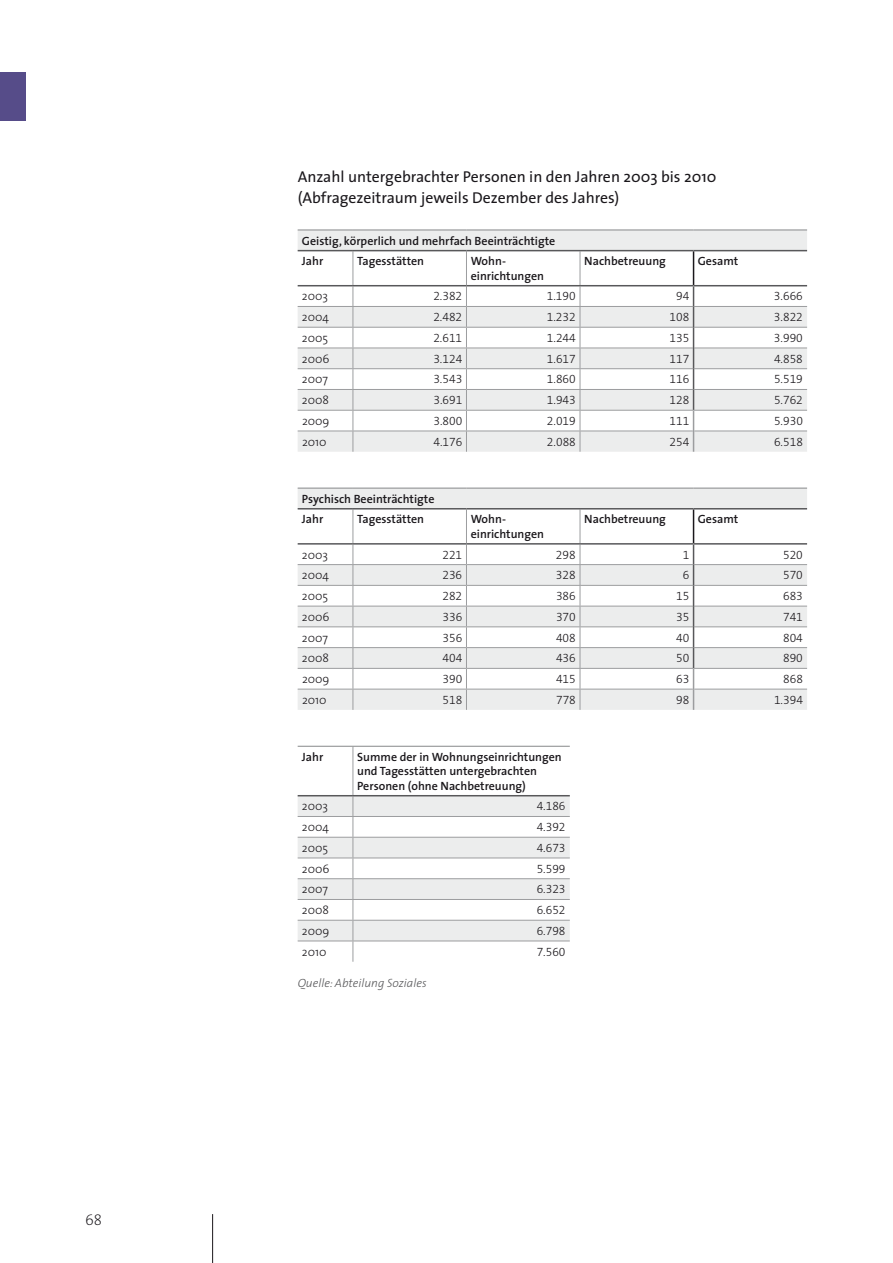
<style>
.page{position:relative;width:893px;height:1263px;background:#fff}
.page>*{position:absolute;margin:0;border:0;box-sizing:border-box;transform-origin:0 0}
.t1{font:15.75px/21px "The Sans";color:#1a171b}
.t2{font:200 15px "The Mix";color:#1a171b}
.t3{font:12px "The Sans Light Expert";color:#1a171b}
.t4{font:600 12px/14.4px "The Sans";color:#1a171b}
.t5{font:300 12px "The Sans";color:#1a171b}
.t6{font:italic 300 12px "The Sans";color:#58585a}
</style>
<div class="page">
<div style="left:0;top:72px;width:26px;height:48px;background:#564c89"></div>
<hr style="left:212px;top:1214px;width:1px;height:49px;background:#1a171b">
<div style="left:298px;top:231px;width:509px;height:19px;background:#eceded"></div>
<hr style="left:298px;top:230px;width:55px;height:1px;background:#87888a">
<hr style="left:353px;top:230px;width:113px;height:1px;background:#87888a">
<hr style="left:466px;top:230px;width:114px;height:1px;background:#87888a">
<hr style="left:580px;top:230px;width:113px;height:1px;background:#87888a">
<hr style="left:693px;top:230px;width:114px;height:1px;background:#87888a">
<hr style="left:298px;top:250px;width:55px;height:1px;background:#58585a">
<hr style="left:353px;top:250px;width:113px;height:1px;background:#58585a">
<hr style="left:466px;top:250px;width:114px;height:1px;background:#58585a">
<hr style="left:580px;top:250px;width:113px;height:1px;background:#58585a">
<hr style="left:693px;top:250px;width:114px;height:1px;background:#58585a">
<svg style="left:298px;top:251px;width:509px;height:201px"></svg>
<div style="left:298px;top:489px;width:509px;height:19px;background:#eceded"></div>
<hr style="left:353px;top:508px;width:113px;height:1px;background:#58585a">
<hr style="left:466px;top:508px;width:114px;height:1px;background:#58585a">
<hr style="left:580px;top:508px;width:113px;height:1px;background:#58585a">
<hr style="left:693px;top:508px;width:114px;height:1px;background:#58585a">
<hr style="left:298px;top:488px;width:55px;height:1px;background:#87888a">
<hr style="left:353px;top:488px;width:113px;height:1px;background:#87888a">
<hr style="left:466px;top:488px;width:114px;height:1px;background:#87888a">
<hr style="left:580px;top:488px;width:113px;height:1px;background:#87888a">
<hr style="left:693px;top:488px;width:114px;height:1px;background:#87888a">
<hr style="left:298px;top:508px;width:55px;height:1px;background:#58585a">
<svg style="left:298px;top:509px;width:509px;height:201px"></svg>
<svg style="left:298px;top:747px;width:272px;height:215px"></svg>
<hr style="left:298px;top:746px;width:55px;height:1px;background:#87888a">
<hr style="left:353px;top:746px;width:217px;height:1px;background:#87888a">
<hr style="left:298px;top:795px;width:55px;height:1px;background:#58585a">
<hr style="left:353px;top:795px;width:217px;height:1px;background:#58585a">
<p class="t2" style="left:85px;top:1207px;width:18px">68</p>
<p class="t1" style="left:298px;top:165px;width:420px">Anzahl untergebrachter Personen in den Jahren 2003 bis 2010 (Abfragezeitraum jeweils Dezember des Jahres)</p>
<p class="t4" style="left:302px;top:230px;width:255px;line-height:20.7px">Geistig, körperlich und mehrfach Beeinträchtigte<br>Jahr</p>
<p class="t4" style="left:357px;top:254px;width:68px">Tagesstätten</p>
<p class="t4" style="left:471px;top:254px;width:75px">Wohn&shy;einrichtungen</p>
<p class="t4" style="left:584px;top:254px;width:83px">Nachbetreuung</p>
<p class="t4" style="left:698px;top:254px;width:42px">Gesamt</p>
<p class="t5" style="left:302px;top:286px;width:28px">2003</p>
<p class="t3" style="left:433px;top:286px;width:30px">2.382</p>
<p class="t3" style="left:547px;top:286px;width:30px">1.190</p>
<p class="t3" style="left:676px;top:286px;width:15px">94</p>
<p class="t3" style="left:774px;top:286px;width:30px">3.666</p>
<p class="t5" style="left:302px;top:307px;width:29px">2004</p>
<p class="t3" style="left:433px;top:307px;width:30px">2.482</p>
<p class="t3" style="left:547px;top:307px;width:30px">1.232</p>
<p class="t3" style="left:669px;top:307px;width:21px">108</p>
<p class="t3" style="left:774px;top:307px;width:30px">3.822</p>
<p class="t5" style="left:302px;top:328px;width:28px">2005</p>
<p class="t3" style="left:433px;top:328px;width:30px">2.611</p>
<p class="t3" style="left:547px;top:328px;width:30px">1.244</p>
<p class="t3" style="left:669px;top:328px;width:21px">135</p>
<p class="t3" style="left:774px;top:328px;width:30px">3.990</p>
<p class="t5" style="left:302px;top:349px;width:29px">2006</p>
<p class="t3" style="left:433px;top:349px;width:30px">3.124</p>
<p class="t3" style="left:547px;top:349px;width:30px">1.617</p>
<p class="t3" style="left:669px;top:349px;width:21px">117</p>
<p class="t3" style="left:774px;top:349px;width:30px">4.858</p>
<p class="t5" style="left:302px;top:369px;width:28px">2007</p>
<p class="t3" style="left:433px;top:369px;width:30px">3.543</p>
<p class="t3" style="left:547px;top:369px;width:30px">1.860</p>
<p class="t3" style="left:670px;top:369px;width:21px">116</p>
<p class="t3" style="left:774px;top:369px;width:30px">5.519</p>
<p class="t5" style="left:302px;top:390px;width:29px">2008</p>
<p class="t3" style="left:433px;top:390px;width:30px">3.691</p>
<p class="t3" style="left:547px;top:390px;width:30px">1.943</p>
<p class="t3" style="left:670px;top:390px;width:21px">128</p>
<p class="t3" style="left:774px;top:390px;width:30px">5.762</p>
<p class="t5" style="left:302px;top:411px;width:29px">2009</p>
<p class="t3" style="left:433px;top:411px;width:30px">3.800</p>
<p class="t3" style="left:547px;top:411px;width:30px">2.019</p>
<p class="t3" style="left:670px;top:411px;width:21px">111</p>
<p class="t3" style="left:774px;top:411px;width:30px">5.930</p>
<p class="t5" style="left:302px;top:432px;width:26px">2010</p>
<p class="t3" style="left:433px;top:432px;width:30px">4.176</p>
<p class="t3" style="left:547px;top:432px;width:30px">2.088</p>
<p class="t3" style="left:670px;top:432px;width:21px">254</p>
<p class="t3" style="left:774px;top:432px;width:30px">6.518</p>
<p class="t4" style="left:302px;top:488px;width:134px;line-height:20.7px">Psychisch Beeinträchtigte<br>Jahr</p>
<p class="t4" style="left:357px;top:512px;width:68px">Tagesstätten</p>
<p class="t4" style="left:471px;top:512px;width:75px">Wohn&shy;einrichtungen</p>
<p class="t4" style="left:584px;top:512px;width:83px">Nachbetreuung</p>
<p class="t4" style="left:698px;top:512px;width:42px">Gesamt</p>
<p class="t5" style="left:302px;top:545px;width:28px">2003</p>
<p class="t3" style="left:442px;top:545px;width:21px">221</p>
<p class="t3" style="left:556px;top:545px;width:21px">298</p>
<p class="t3" style="left:683px;top:545px;width:8px">1</p>
<p class="t3" style="left:783px;top:545px;width:21px">520</p>
<p class="t5" style="left:302px;top:565px;width:29px">2004</p>
<p class="t3" style="left:442px;top:565px;width:21px">236</p>
<p class="t3" style="left:556px;top:565px;width:21px">328</p>
<p class="t3" style="left:683px;top:565px;width:8px">6</p>
<p class="t3" style="left:783px;top:565px;width:21px">570</p>
<p class="t5" style="left:302px;top:586px;width:28px">2005</p>
<p class="t3" style="left:442px;top:586px;width:21px">282</p>
<p class="t3" style="left:556px;top:586px;width:21px">386</p>
<p class="t3" style="left:676px;top:586px;width:15px">15</p>
<p class="t3" style="left:783px;top:586px;width:21px">683</p>
<p class="t5" style="left:302px;top:607px;width:29px">2006</p>
<p class="t3" style="left:442px;top:607px;width:21px">336</p>
<p class="t3" style="left:556px;top:607px;width:21px">370</p>
<p class="t3" style="left:676px;top:607px;width:15px">35</p>
<p class="t3" style="left:783px;top:607px;width:21px">741</p>
<p class="t5" style="left:302px;top:628px;width:28px">2007</p>
<p class="t3" style="left:442px;top:628px;width:21px">356</p>
<p class="t3" style="left:556px;top:628px;width:21px">408</p>
<p class="t3" style="left:676px;top:628px;width:15px">40</p>
<p class="t3" style="left:783px;top:628px;width:21px">804</p>
<p class="t5" style="left:302px;top:648px;width:29px">2008</p>
<p class="t3" style="left:442px;top:648px;width:21px">404</p>
<p class="t3" style="left:556px;top:648px;width:21px">436</p>
<p class="t3" style="left:676px;top:648px;width:15px">50</p>
<p class="t3" style="left:783px;top:648px;width:21px">890</p>
<p class="t5" style="left:302px;top:669px;width:29px">2009</p>
<p class="t3" style="left:442px;top:669px;width:21px">390</p>
<p class="t3" style="left:556px;top:669px;width:21px">415</p>
<p class="t3" style="left:676px;top:669px;width:15px">63</p>
<p class="t3" style="left:783px;top:669px;width:21px">868</p>
<p class="t5" style="left:302px;top:690px;width:26px">2010</p>
<p class="t3" style="left:442px;top:690px;width:21px">518</p>
<p class="t3" style="left:556px;top:690px;width:21px">778</p>
<p class="t3" style="left:676px;top:690px;width:15px">98</p>
<p class="t3" style="left:774px;top:690px;width:30px">1.394</p>
<p class="t4" style="left:302px;top:749px;width:23px">Jahr</p>
<p class="t4" style="left:357px;top:749px;width:206px">Summe der in Wohnungseinrichtungen und Tagesstätten untergebrachten<br>Personen (ohne Nachbetreuung)</p>
<p class="t5" style="left:302px;top:796px;width:28px">2003</p>
<p class="t3" style="left:537px;top:796px;width:30px">4.186</p>
<p class="t5" style="left:302px;top:817px;width:29px">2004</p>
<p class="t3" style="left:537px;top:817px;width:30px">4.392</p>
<p class="t5" style="left:302px;top:838px;width:28px">2005</p>
<p class="t3" style="left:537px;top:838px;width:30px">4.673</p>
<p class="t5" style="left:302px;top:859px;width:29px">2006</p>
<p class="t3" style="left:537px;top:859px;width:30px">5.599</p>
<p class="t5" style="left:302px;top:879px;width:28px">2007</p>
<p class="t3" style="left:537px;top:879px;width:30px">6.323</p>
<p class="t5" style="left:302px;top:900px;width:29px">2008</p>
<p class="t3" style="left:537px;top:900px;width:30px">6.652</p>
<p class="t5" style="left:302px;top:921px;width:29px">2009</p>
<p class="t3" style="left:537px;top:921px;width:30px">6.798</p>
<p class="t5" style="left:302px;top:942px;width:26px">2010</p>
<p class="t3" style="left:537px;top:942px;width:30px">7.560</p>
<p class="t6" style="left:298px;top:973px;width:130px">Quelle: Abteilung Soziales</p>
</div>
